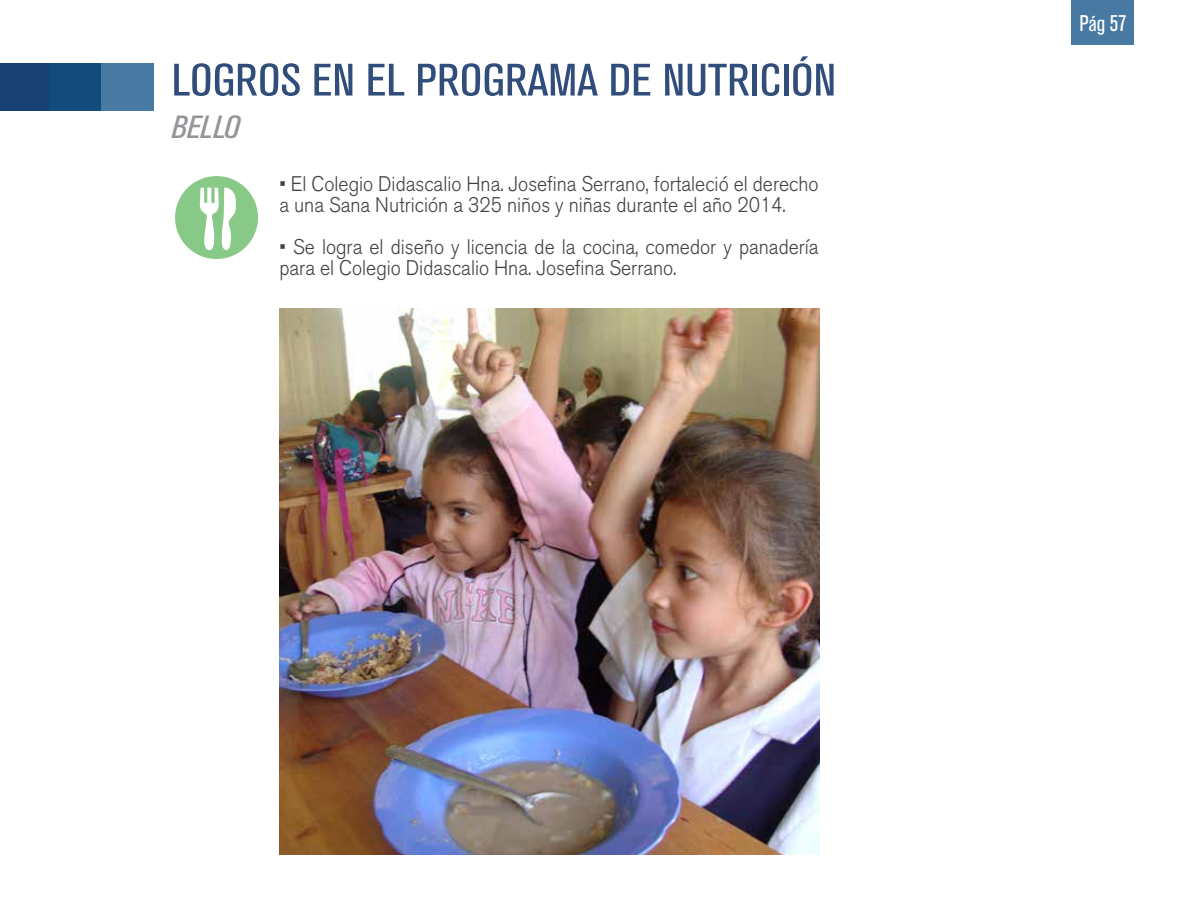
<style>
.page{position:relative;width:1188px;height:918px;background:#fff}
.page>*{position:absolute;margin:0;border:0;box-sizing:border-box;transform-origin:0 0}
.t1{font:condensed 45px "Akzidenz Grotesk BQ";color:#304d7b;scale:1.15 1}
.t2{font:italic condensed 31.8px "Akzidenz Grotesk BQ";color:#939598;scale:1.15 1}
.t3{font:condensed 22.5px "Akzidenz Grotesk BQ";color:#fff}
.t4{font:300 21px/21px "Akzidenz Grotesk BQ";color:#414042;scale:.92 1}
</style>
<div class="page">
<div style="left:1071px;top:0;width:63px;height:45px;background:#4779a2"></div>
<div style="left:49px;top:64px;width:52px;height:47px;background:#134c7c"></div>
<div style="left:101px;top:64px;width:53px;height:47px;background:#4779a2"></div>
<div style="left:0;top:64px;width:49px;height:47px;background:#184172"></div>
<img style="left:279px;top:308px;width:540px;height:546px">
<div style="left:175px;top:176px;width:83px;height:83px;background:#88c988;border-radius:50%"></div>
<svg style="left:200px;top:187px;width:36px;height:64px"></svg>
<h1 class="t1" style="left:172px;top:55px;width:579px">LOGROS EN EL PROGRAMA DE NUTRICIÓN</h1>
<h2 class="t2" style="left:172px;top:109px;width:61px">BELLO</h2>
<p class="t4" style="left:279px;top:174px;width:588px">• El Colegio Didascalio Hna. Josefina Serrano, fortaleció el derecho a una Sana Nutrición a 325 niños y niñas durante el año 2014.</p>
<p class="t4" style="left:279px;top:237px;width:588px">• Se logra el diseño y licencia de la cocina, comedor y panadería para el Colegio Didascalio Hna. Josefina Serrano.</p>
<p class="t3" style="left:1079px;top:10px;width:49px">Pág 57</p>
</div>
